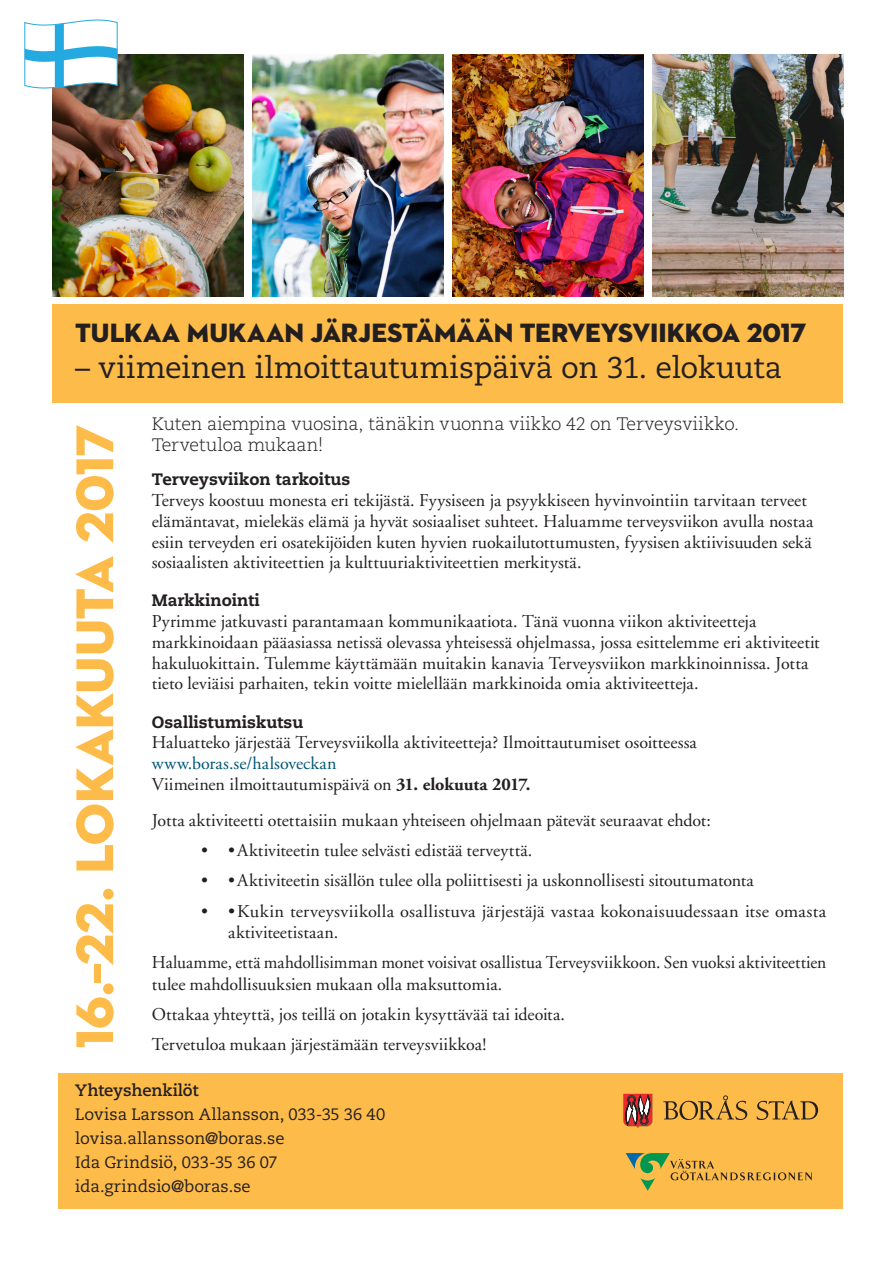
<style>
.page{position:relative;width:893px;height:1263px;background:#fff}
.page>*{position:absolute;margin:0;border:0;box-sizing:border-box;transform-origin:0 0}
.t1{font:54px "Neutraface 2 Display Titling";letter-spacing:-.015em;color:#fdbc4a}
.t2{font:30px "Caecilia LT Std";letter-spacing:-.01em;color:#231f20}
.t3{font:27px "Neutraface 2 Display Titling";letter-spacing:-.01em;color:#231f20}
.Underrubbe{font:18px/20.7px "Adobe Garamond";letter-spacing:.005em;color:#231f20}
.Brödtext_Garamond{font:18px/21.6px "Adobe Garamond";letter-spacing:.005em;color:#231f20}
.Brödtext_Garamond-2{font:300 18px "Caecilia LT Std";letter-spacing:-.01em;color:#231f20}
.Brödtext_Garamond-3{font:16.5px "Caecilia LT Std";color:#231f20}
.Underrubbe-2{font:800 16.5px "Caecilia LT Std";color:#231f20}
.Brödtext_Garamond-4{font:700 16.5px "Caecilia LT Std";color:#231f20}
.s1{color:#005677}
.s2{font-weight:700}
</style>
<div class="page">
<div style="left:52px;top:304px;width:791px;height:99px;background:#fdbc4a"></div>
<div style="left:58px;top:1074px;width:785px;height:135px;background:#fdbc4a"></div>
<img style="left:52px;top:54px;width:191px;height:243px">
<img style="left:252px;top:54px;width:191px;height:243px">
<img style="left:452px;top:54px;width:191px;height:243px">
<img style="left:652px;top:54px;width:191px;height:242px">
<svg style="left:626px;top:1153px;width:186px;height:38px"></svg>
<svg style="left:623px;top:1094px;width:29px;height:34px"></svg>
<svg style="left:663px;top:1095px;width:84px;height:25px"></svg>
<svg style="left:757px;top:1101px;width:61px;height:19px"></svg>
<svg style="left:25px;top:20px;width:92px;height:68px"></svg>
<p class="t3" style="left:75px;top:316px;width:732px">TULKAA MUKAAN JÄRJESTÄMÄÄN TERVEYSVIIKKOA 2017</p>
<p class="t2" style="left:75px;top:350px;width:708px">– viimeinen ilmoittautumispäivä on 31. elokuuta</p>
<p class="Brödtext_Garamond-2" style="left:152px;top:413px;width:589px">Kuten aiempina vuosina, tänäkin vuonna viikko 42 on Terveysviikko.</p>
<p class="Brödtext_Garamond-2" style="left:152px;top:435px;width:173px">Tervetuloa mukaan!</p>
<p class="Underrubbe-2" style="left:152px;top:469px;width:200px">Terveysviikon tarkoitus</p>
<p class="Underrubbe" style="left:152px;top:490px;width:663px">Terveys koostuu monesta eri tekijästä. Fyysiseen ja psyykkiseen hyvinvointiin tarvitaan terveet elämäntavat, mielekäs elämä ja hyvät sosiaaliset suhteet. Haluamme terveysviikon avulla nostaa esiin terveyden eri osatekijöiden kuten hyvien ruokailutottumusten, fyysisen aktiivisuuden sekä sosiaalisten aktiviteettien ja kulttuuriaktiviteettien merkitystä.</p>
<p class="Underrubbe-2" style="left:152px;top:590px;width:110px">Markkinointi</p>
<p class="Underrubbe" style="left:152px;top:612px;width:669px">Pyrimme jatkuvasti parantamaan kommunikaatiota. Tänä vuonna viikon aktiviteetteja markkinoidaan pääasiassa netissä olevassa yhteisessä ohjelmassa, jossa esittelemme eri aktiviteetit hakuluokittain. Tulemme käyttämään muitakin kanavia Terveysviikon markkinoinnissa. Jotta tieto leviäisi parhaiten, tekin voitte mielellään markkinoida omia aktiviteetteja.</p>
<p class="Underrubbe-2" style="left:152px;top:711px;width:153px">Osallistumiskutsu</p>
<p class="Underrubbe" style="left:152px;top:733px;width:547px">Haluatteko järjestää Terveysviikolla aktiviteetteja? Ilmoittautumiset osoitteessa <span class="s1">www.boras.se/halsoveckan<br></span>Viimeinen ilmoittautumispäivä on <span class="s2">31. elokuuta 2017.</span></p>
<p class="Brödtext_Garamond" style="left:152px;top:810px;width:561px">Jotta aktiviteetti otettaisiin mukaan yhteiseen ohjelmaan pätevät seuraavat ehdot:</p>
<p class="Underrubbe" style="left:201px;top:841px;width:333px">• •Aktiviteetin tulee selvästi edistää terveyttä.</p>
<p class="Underrubbe" style="left:201px;top:871px;width:554px">• •Aktiviteetin sisällön tulee olla poliittisesti ja uskonnollisesti sitoutumatonta</p>
<p class="Underrubbe" style="left:228px;top:900px;width:599px;line-height:21.6px;text-indent:-27px">• •Kukin terveysviikolla osallistuva järjestäjä vastaa kokonaisuudessaan itse omasta aktiviteetistaan.</p>
<p class="Brödtext_Garamond" style="left:152px;top:952px;width:676px">Haluamme, että mahdollisimman monet voisivat osallistua Terveysviikkoon. Sen vuoksi aktiviteettien tulee mahdollisuuksien mukaan olla maksuttomia.</p>
<p class="Brödtext_Garamond" style="left:152px;top:1004px;width:415px">Ottakaa yhteyttä, jos teillä on jotakin kysyttävää tai ideoita.</p>
<p class="Brödtext_Garamond" style="left:152px;top:1034px;width:336px">Tervetuloa mukaan järjestämään terveysviikkoa!</p>
<p class="Brödtext_Garamond-4" style="left:75px;top:1080px;width:125px">Yhteyshenkilöt</p>
<p class="Brödtext_Garamond-3" style="left:75px;top:1104px;width:312px">Lovisa Larsson Allansson, 033-35 36 40</p>
<p class="Brödtext_Garamond-3" style="left:75px;top:1128px;width:211px">lovisa.allansson@boras.se</p>
<p class="Brödtext_Garamond-3" style="left:75px;top:1152px;width:204px">Ida Grindsiö, 033-35 36 07</p>
<p class="Brödtext_Garamond-3" style="left:75px;top:1176px;width:177px">ida.grindsio@boras.se</p>
<p class="t1" style="left:61px;top:1048px;width:625px;rotate:-90deg">16.–22. LOKAKUUTA 2017</p>
</div>
